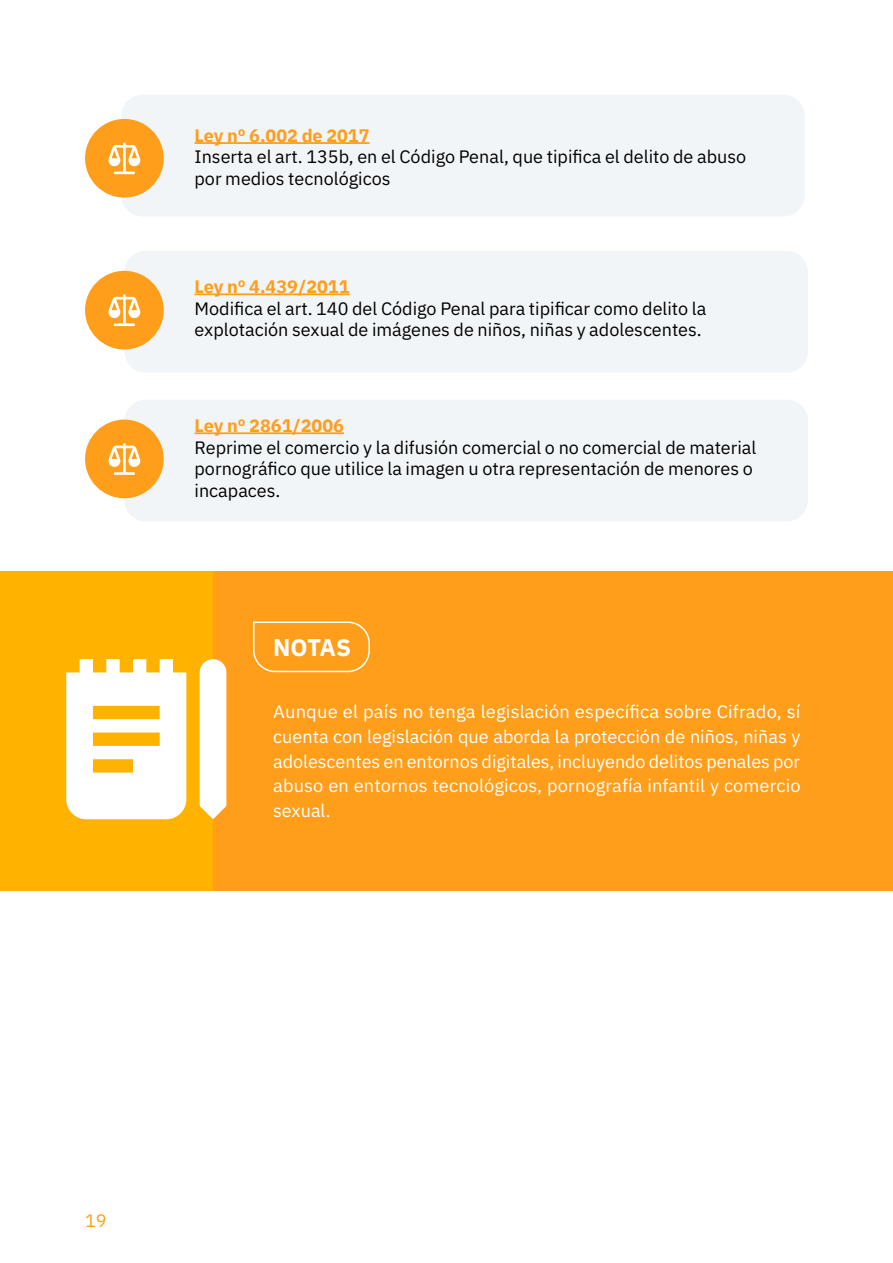
<style>
.page{position:relative;width:893px;height:1263px;background:#fff}
.page>*{position:absolute;margin:0;border:0;box-sizing:border-box;transform-origin:0 0}
.t1{font:700 24px "IBM Plex Sans";letter-spacing:-.015em;color:#fff}
.t2{font:18px/21.6px "IBM Plex Sans";color:#000}
.t3{font:18px/24.6px "IBM Plex Sans";letter-spacing:.005em;color:#fff;text-align:justify}
.t4{font:700 18px "IBM Plex Sans";color:#ff9e1a}
.t5{font:18px "IBM Plex Sans";color:#ff9e1a}
</style>
<div class="page">
<div style="left:0;top:571px;width:893px;height:319px;background:#ff9e1a"></div>
<div style="left:0;top:571px;width:213px;height:319px;background:#ffb300"></div>
<svg style="left:253px;top:621px;width:117px;height:52px"></svg>
<svg style="left:66px;top:659px;width:160px;height:160px"></svg>
<div style="left:121px;top:95px;width:684px;height:122px;background:#f2f5f7;border-radius:21px"></div>
<div style="left:85px;top:119px;width:79px;height:79px;background:#ff9e1a;border-radius:50%"></div>
<svg style="left:108px;top:142px;width:32px;height:32px"></svg>
<div style="left:124px;top:251px;width:684px;height:122px;background:#f2f5f7;border-radius:21px"></div>
<div style="left:85px;top:271px;width:79px;height:78px;background:#ff9e1a;border-radius:50%"></div>
<svg style="left:108px;top:294px;width:32px;height:32px"></svg>
<div style="left:124px;top:400px;width:684px;height:121px;background:#f2f5f7;border-radius:21px"></div>
<div style="left:85px;top:420px;width:79px;height:78px;background:#ff9e1a;border-radius:50%"></div>
<svg style="left:108px;top:443px;width:32px;height:32px"></svg>
<hr style="left:195px;top:142px;width:174px;height:2px;background:#ff9e1a">
<hr style="left:195px;top:293px;width:154px;height:2px;background:#ff9e1a">
<hr style="left:195px;top:432px;width:149px;height:2px;background:#ff9e1a">
<p class="t4" style="left:195px;top:121px;width:176px">Ley nº 6.002 de 2017</p>
<p class="t2" style="left:195px;top:145px;width:553px">Inserta el art. 135b, en el Código Penal, que tipifica el delito de abuso por medios tecnológicos</p>
<p class="t4" style="left:195px;top:272px;width:156px">Ley nº 4.439/2011</p>
<p class="t2" style="left:195px;top:296px;width:513px">Modifica el art. 140 del Código Penal para tipificar como delito la explotación sexual de imágenes de niños, niñas y adolescentes.</p>
<p class="t4" style="left:195px;top:411px;width:151px">Ley nº 2861/2006</p>
<p class="t2" style="left:195px;top:435px;width:563px">Reprime el comercio y la difusión comercial o no comercial de material pornográfico que utilice la imagen u otra representación de menores o incapaces.</p>
<h1 class="t1" style="left:273px;top:628px;width:79px">NOTAS</h1>
<p class="t3" style="left:273px;top:698px;width:529px">Aunque el país no tenga legislación específica sobre Cifrado, sí cuenta con legislación que aborda la protección de niños, niñas y adolescentes en entornos digitales, incluyendo delitos penales por abuso en entornos tecnológicos, pornografía infantil y comercio sexual.</p>
<p class="t5" style="left:85px;top:1207px;width:23px">19</p>
</div>
